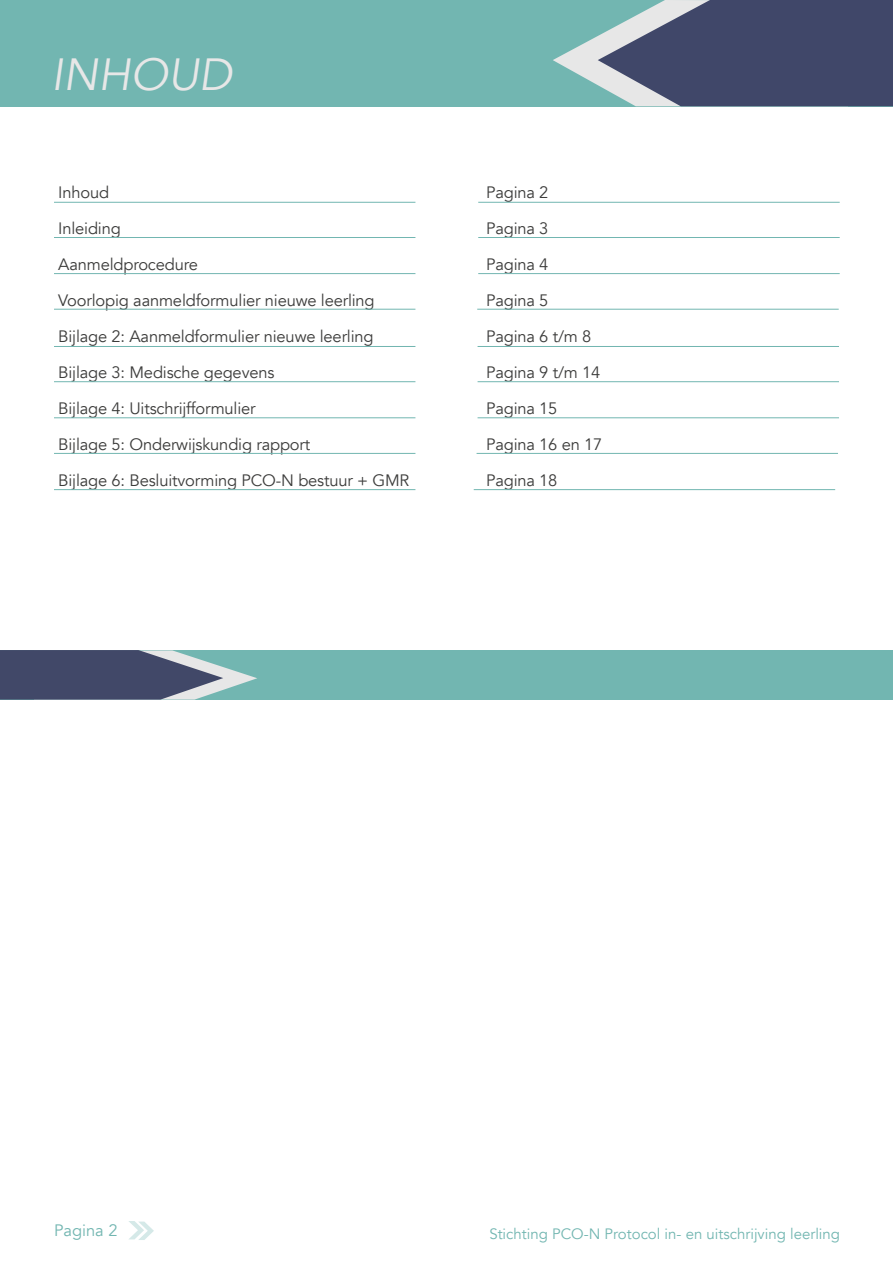
<style>
.page{position:relative;width:893px;height:1263px;background:#fff}
.page>*{position:absolute;margin:0;border:0;box-sizing:border-box;transform-origin:0 0}
.t1{font:italic 45px "Avenir";color:#e7e7e7}
.t2{font:16.5px "Avenir";letter-spacing:-.01em;color:#3c3c3b}
.t3{font:16.5px "Avenir";color:#72b6b1}
.t4{font:15px "Avenir";color:#72b6b1}
</style>
<div class="page">
<svg style="left:129px;top:1221px;width:25px;height:19px"></svg>
<div style="left:0;top:0;width:893px;height:106px;background:#72b6b1"></div>
<svg style="left:553px;top:0;width:340px;height:106px;background:#5d6c84"></svg>
<hr style="left:54px;top:237px;width:361px;height:1px;background:#72b6b1">
<hr style="left:54px;top:273px;width:361px;height:1px;background:#72b6b1">
<hr style="left:54px;top:202px;width:361px;height:1px;background:#72b6b1">
<hr style="left:478px;top:237px;width:362px;height:1px;background:#72b6b1">
<hr style="left:478px;top:273px;width:362px;height:1px;background:#72b6b1">
<hr style="left:478px;top:202px;width:362px;height:1px;background:#72b6b1">
<hr style="left:477px;top:309px;width:362px;height:1px;background:#72b6b1">
<hr style="left:54px;top:309px;width:361px;height:1px;background:#72b6b1">
<hr style="left:54px;top:381px;width:361px;height:1px;background:#72b6b1">
<hr style="left:54px;top:417px;width:361px;height:1px;background:#72b6b1">
<hr style="left:54px;top:346px;width:361px;height:1px;background:#72b6b1">
<hr style="left:478px;top:381px;width:361px;height:1px;background:#72b6b1">
<hr style="left:478px;top:417px;width:361px;height:1px;background:#72b6b1">
<hr style="left:478px;top:346px;width:361px;height:1px;background:#72b6b1">
<hr style="left:477px;top:453px;width:361px;height:1px;background:#72b6b1">
<hr style="left:54px;top:453px;width:361px;height:1px;background:#72b6b1">
<hr style="left:474px;top:489px;width:361px;height:1px;background:#72b6b1">
<hr style="left:54px;top:489px;width:361px;height:1px;background:#72b6b1">
<div style="left:0;top:650px;width:893px;height:50px;background:#72b6b1"></div>
<svg style="left:0;top:650px;width:257px;height:50px;background:#5e6d83"></svg>
<h1 class="t1" style="left:51px;top:47px;width:183px">INHOUD</h1>
<p class="t2" style="left:58px;top:182px;width:52px">Inhoud</p>
<p class="t2" style="left:486px;top:182px;width:64px">Pagina 2</p>
<p class="t2" style="left:58px;top:218px;width:64px">Inleiding</p>
<p class="t2" style="left:486px;top:218px;width:64px">Pagina 3</p>
<p class="t2" style="left:58px;top:254px;width:141px">Aanmeldprocedure</p>
<p class="t2" style="left:486px;top:254px;width:64px">Pagina 4</p>
<p class="t2" style="left:58px;top:290px;width:318px">Voorlopig aanmeldformulier nieuwe leerling</p>
<p class="t2" style="left:486px;top:290px;width:64px">Pagina 5</p>
<p class="t2" style="left:58px;top:327px;width:317px">Bijlage 2: Aanmeldformulier nieuwe leerling</p>
<p class="t2" style="left:486px;top:327px;width:107px">Pagina 6 t/m 8</p>
<p class="t2" style="left:58px;top:363px;width:218px">Bijlage 3: Medische gegevens</p>
<p class="t2" style="left:486px;top:363px;width:116px">Pagina 9 t/m 14</p>
<p class="t2" style="left:58px;top:399px;width:199px">Bijlage 4: Uitschrijfformulier</p>
<p class="t2" style="left:486px;top:399px;width:73px">Pagina 15</p>
<p class="t2" style="left:58px;top:435px;width:254px">Bijlage 5: Onderwijskundig rapport</p>
<p class="t2" style="left:486px;top:435px;width:118px">Pagina 16 en 17</p>
<p class="t2" style="left:58px;top:471px;width:353px">Bijlage 6: Besluitvorming PCO-N bestuur + GMR</p>
<p class="t2" style="left:486px;top:471px;width:73px">Pagina 18</p>
<p class="t3" style="left:54px;top:1220px;width:65px">Pagina 2</p>
<p class="t4" style="left:489px;top:1224px;width:352px">Stichting PCO-N Protocol in- en uitschrijving leerling</p>
</div>
